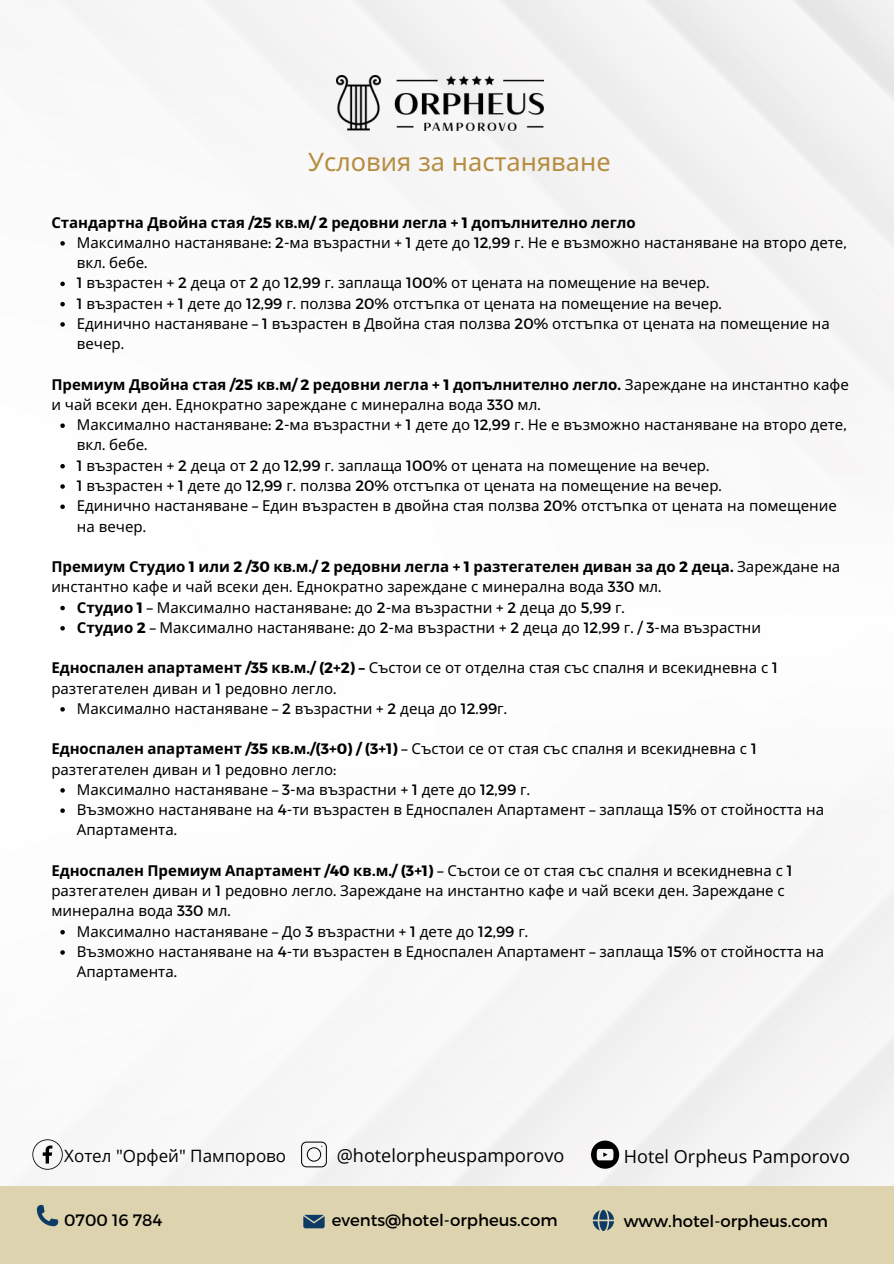
<style>
.page{position:relative;width:894px;height:1264px;background:#fff}
.page>*{position:absolute;margin:0;border:0;box-sizing:border-box;transform-origin:0 0}
.t1{font:25.35px "Noto Sans";color:#b68d40}
.t2{font:18px "Open Sans";color:#000}
.t3{font:16.95px "Open Sans";color:#000}
.t4{font:16.5px "Montserrat";color:#000}
.t5{font:15px/20.2px "Noto Sans";color:#000}
.t6{font:700 15px "Noto Sans";color:#000}
.s1{font-family:"Montserrat"}
.s2{font-weight:700}
.s3{font-family:"Montserrat";font-weight:700}
</style>
<div class="page">
<img style="left:17px;top:0;width:876px;height:1186px">
<svg style="left:32px;top:1139px;width:31px;height:30px"></svg>
<svg style="left:301px;top:1141px;width:26px;height:26px"></svg>
<svg style="left:591px;top:1140px;width:28px;height:28px"></svg>
<img style="left:336px;top:75px;width:207px;height:55px">
<div style="left:0;top:1186px;width:893px;height:77px;background:#ddd4af"></div>
<svg style="left:37px;top:1204px;width:21px;height:22px"></svg>
<svg style="left:303px;top:1214px;width:21px;height:14px"></svg>
<svg style="left:592px;top:1209px;width:22px;height:21px"></svg>
<svg style="left:60px;top:241px;width:5px;height:5px"></svg>
<svg style="left:60px;top:282px;width:5px;height:4px"></svg>
<svg style="left:60px;top:302px;width:5px;height:4px"></svg>
<svg style="left:60px;top:322px;width:5px;height:5px"></svg>
<svg style="left:60px;top:423px;width:5px;height:5px"></svg>
<svg style="left:60px;top:464px;width:5px;height:4px"></svg>
<svg style="left:60px;top:484px;width:5px;height:5px"></svg>
<svg style="left:60px;top:504px;width:5px;height:5px"></svg>
<svg style="left:60px;top:606px;width:5px;height:4px"></svg>
<svg style="left:60px;top:626px;width:5px;height:4px"></svg>
<svg style="left:60px;top:707px;width:5px;height:4px"></svg>
<svg style="left:60px;top:788px;width:5px;height:4px"></svg>
<svg style="left:60px;top:808px;width:5px;height:5px"></svg>
<svg style="left:60px;top:930px;width:5px;height:4px"></svg>
<svg style="left:60px;top:950px;width:5px;height:4px"></svg>
<p class="t1" style="left:308px;top:144px;width:304px">Условия за настаняване</p>
<p class="t6" style="left:51px;top:211px;width:586px">Стандартна Двойна стая <span class="s1">/25</span> кв<span class="s1">.</span>м<span class="s1">/ 2</span> редовни легла <span class="s1">+ 1</span> допълнително легло</p>
<p class="t5" style="left:77px;top:232px;width:771px">Максимално настаняване<span class="s1">: 2-</span>ма възрастни <span class="s1">+ 1</span> дете до <span class="s1">12,99</span> г<span class="s1">.</span> Не е възможно настаняване на второ дете<span class="s1">, </span>вкл<span class="s1">.</span> бебе<span class="s1">.</span></p>
<p class="t5" style="left:77px;top:272px;width:634px"><span class="s1">1</span> възрастен <span class="s1">+ 2</span> деца от <span class="s1">2</span> до <span class="s1">12,99</span> г<span class="s1">.</span> заплаща <span class="s1">100%</span> от цената на помещение на вечер<span class="s1">.</span></p>
<p class="t5" style="left:77px;top:293px;width:646px"><span class="s1">1</span> възрастен <span class="s1">+ 1</span> дете до <span class="s1">12,99</span> г<span class="s1">.</span> ползва <span class="s1">20%</span> отстъпка от цената на помещение на вечер<span class="s1">.</span></p>
<p class="t5" style="left:77px;top:313px;width:754px">Единично настаняване <span class="s1">– 1</span> възрастен в Двойна стая ползва <span class="s1">20%</span> отстъпка от цената на помещение на вечер<span class="s1">.</span></p>
<p class="t5" style="left:51px;top:374px;width:798px"><span class="s2">Премиум Двойна стая</span> <span class="s3">/25</span> <span class="s2">кв</span><span class="s3">.</span><span class="s2">м</span><span class="s3">/ 2</span> <span class="s2">редовни легла</span> <span class="s3">+ 1</span> <span class="s2">допълнително легло</span><span class="s3">.</span> Зареждане на инстантно кафе и чай всеки ден<span class="s1">.</span> Еднократно зареждане с минерална вода <span class="s1">330</span> мл<span class="s1">.</span></p>
<p class="t5" style="left:77px;top:414px;width:771px">Максимално настаняване<span class="s1">: 2-</span>ма възрастни <span class="s1">+ 1</span> дете до <span class="s1">12,99</span> г<span class="s1">.</span> Не е възможно настаняване на второ дете<span class="s1">, </span>вкл<span class="s1">.</span> бебе<span class="s1">.</span></p>
<p class="t5" style="left:77px;top:455px;width:634px"><span class="s1">1</span> възрастен <span class="s1">+ 2</span> деца от <span class="s1">2</span> до <span class="s1">12,99</span> г<span class="s1">.</span> заплаща <span class="s1">100%</span> от цената на помещение на вечер<span class="s1">.</span></p>
<p class="t5" style="left:77px;top:475px;width:646px"><span class="s1">1</span> възрастен <span class="s1">+ 1</span> дете до <span class="s1">12,99</span> г<span class="s1">.</span> ползва <span class="s1">20%</span> отстъпка от цената на помещение на вечер<span class="s1">.</span></p>
<p class="t5" style="left:77px;top:495px;width:761px">Единично настаняване <span class="s1">–</span> Един възрастен в двойна стая ползва <span class="s1">20%</span> отстъпка от цената на помещение на вечер<span class="s1">.</span></p>
<p class="t5" style="left:51px;top:556px;width:790px"><span class="s2">Премиум Студио</span> <span class="s3">1</span> <span class="s2">или</span> <span class="s3">2 /30</span> <span class="s2">кв</span><span class="s3">.</span><span class="s2">м</span><span class="s3">./ 2</span> <span class="s2">редовни легла</span> <span class="s3">+ 1</span> <span class="s2">разтегателен диван за до</span> <span class="s3">2</span> <span class="s2">деца</span><span class="s3">.</span> Зареждане на инстантно кафе и чай всеки ден<span class="s1">.</span> Еднократно зареждане с минерална вода <span class="s1">330</span> мл<span class="s1">.</span></p>
<p class="t5" style="left:77px;top:596px;width:549px"><span class="s2">Студио</span> <span class="s3">1</span> <span class="s1">–</span> Максимално настаняване<span class="s1">:</span> до <span class="s1">2-</span>ма възрастни <span class="s1">+ 2</span> деца до <span class="s1">5,99</span> г<span class="s1">.</span></p>
<p class="t5" style="left:77px;top:617px;width:685px"><span class="s2">Студио</span> <span class="s3">2</span> <span class="s1">–</span> Максимално настаняване<span class="s1">:</span> до <span class="s1">2-</span>ма възрастни <span class="s1">+ 2</span> деца до <span class="s1">12,99</span> г<span class="s1">. / 3-</span>ма възрастни</p>
<p class="t5" style="left:51px;top:657px;width:727px"><span class="s2">Едноспален апартамент</span> <span class="s3">/35</span> <span class="s2">кв</span><span class="s3">.</span><span class="s2">м</span><span class="s3">./ (2+2) –</span> Състои се от отделна стая със спалня и всекидневна с <span class="s1">1 </span>разтегателен диван и <span class="s1">1</span> редовно легло<span class="s1">.</span></p>
<p class="t5" style="left:77px;top:698px;width:431px">Максимално настаняване <span class="s1">– 2</span> възрастни <span class="s1">+ 2</span> деца до <span class="s1">12.99</span>г<span class="s1">.</span></p>
<p class="t5" style="left:51px;top:738px;width:706px"><span class="s2">Едноспален апартамент</span> <span class="s3">/35</span> <span class="s2">кв</span><span class="s3">.</span><span class="s2">м</span><span class="s3">./(3+0) / (3+1)</span> <span class="s1">–</span> Състои се от стая със спалня и всекидневна с <span class="s1">1 </span>разтегателен диван и <span class="s1">1</span> редовно легло<span class="s1">:</span></p>
<p class="t5" style="left:77px;top:779px;width:454px">Максимално настаняване <span class="s1">– 3-</span>ма възрастни <span class="s1">+ 1</span> дете до <span class="s1">12,99</span> г<span class="s1">.</span></p>
<p class="t5" style="left:77px;top:799px;width:748px">Възможно настаняване на <span class="s1">4-</span>ти възрастен в Едноспален Апартамент <span class="s1">–</span> заплаща <span class="s1">15%</span> от стойността на<br>Апартамента<span class="s1">.</span></p>
<p class="t5" style="left:51px;top:860px;width:742px"><span class="s2">Едноспален Премиум Апартамент</span> <span class="s3">/40</span> <span class="s2">кв</span><span class="s3">.</span><span class="s2">м</span><span class="s3">./ (3+1)</span> <span class="s1">–</span> Състои се от стая със спалня и всекидневна с <span class="s1">1 </span>разтегателен диван и <span class="s1">1</span> редовно легло<span class="s1">.</span> Зареждане на инстантно кафе и чай всеки ден<span class="s1">.</span> Зареждане с минерална вода <span class="s1">330</span> мл<span class="s1">.</span></p>
<p class="t5" style="left:77px;top:920px;width:452px">Максимално настаняване <span class="s1">–</span> До <span class="s1">3</span> възрастни <span class="s1">+ 1</span> дете до <span class="s1">12,99</span> г<span class="s1">.</span></p>
<p class="t5" style="left:77px;top:941px;width:748px">Възможно настаняване на <span class="s1">4-</span>ти възрастен в Едноспален Апартамент <span class="s1">–</span> заплаща <span class="s1">15%</span> от стойността на<br>Апартамента<span class="s1">.</span></p>
<p class="t3" style="left:64px;top:1143px;width:223px">Хотел "Орфей" Пампорово</p>
<p class="t2" style="left:336px;top:1142px;width:229px">@hotelorpheuspamporovo</p>
<p class="t2" style="left:623px;top:1143px;width:227px">Hotel Orpheus Pamporovo</p>
<p class="t4" style="left:64px;top:1209px;width:100px">0700 16 784</p>
<p class="t4" style="left:331px;top:1209px;width:227px">events@hotel-orpheus.com</p>
<p class="t4" style="left:623px;top:1210px;width:206px">www.hotel-orpheus.com</p>
</div>
